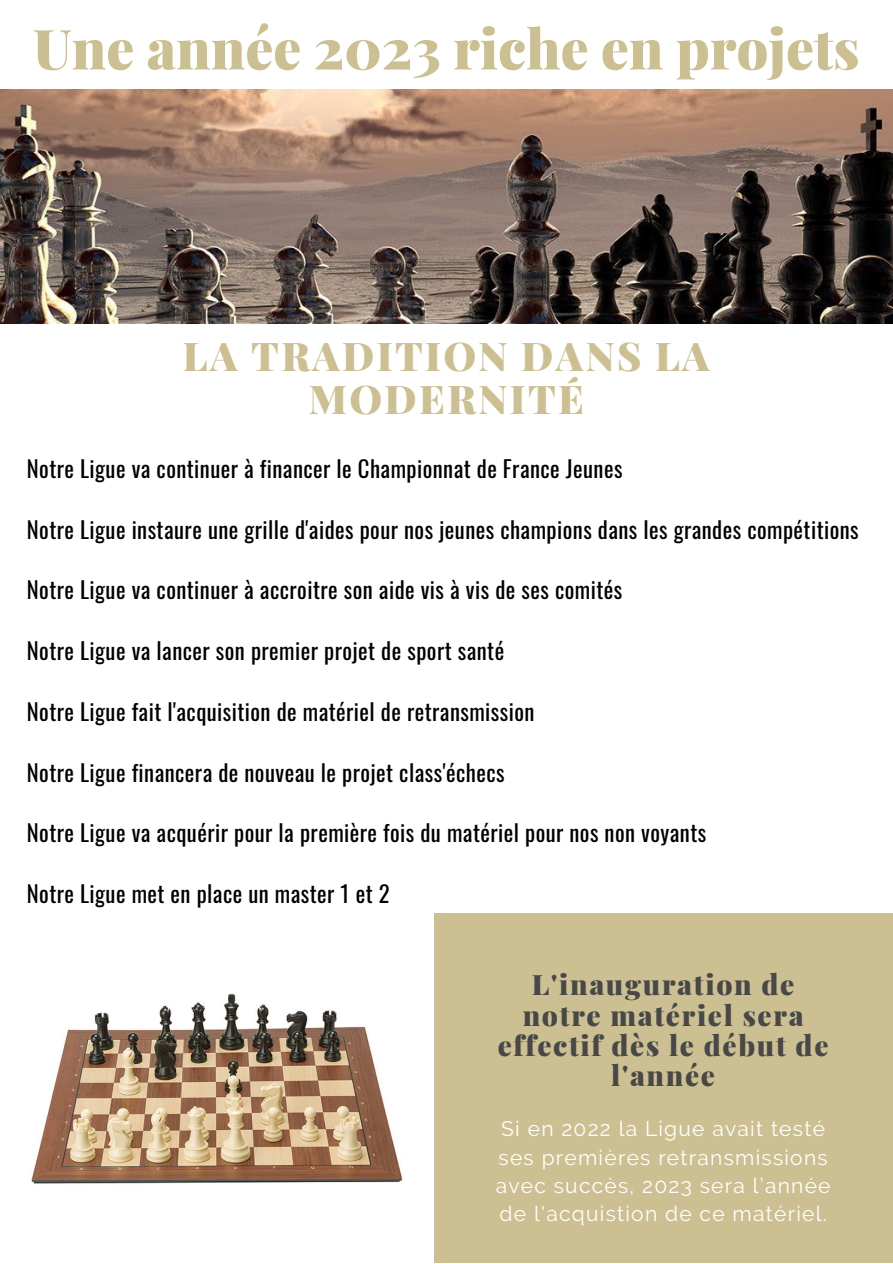
<style>
.page{position:relative;width:893px;height:1264px;background:#fff}
.page>*{position:absolute;margin:0;border:0;box-sizing:border-box;transform-origin:0 0}
.t1{font:900 55.5px "Playfair Display";color:#ccbf92}
.t2{font:900 39.6px/43.8px "Playfair Display";letter-spacing:.06em;color:#ccbf92;text-align:center}
.t3{font:900 28.05px/30.3px "Playfair Display";letter-spacing:.06em;color:#484848;text-align:center}
.t4{font:22.65px "Oswald";letter-spacing:.02em;color:#000}
.t5{font:21px/28px "Raleway";letter-spacing:.06em;color:#fff}
</style>
<div class="page">
<div style="left:433px;top:912px;width:459px;height:350px;background:#ccbf92"></div>
<img style="left:0;top:89px;width:892px;height:234px">
<img style="left:31px;top:993px;width:372px;height:191px">
<h1 class="t1" style="left:33px;top:9px;width:827px">Une année 2023 riche en projets</h1>
<h2 class="t2" style="left:183px;top:332px;width:528px">LA TRADITION DANS LA<br>MODERNITÉ</h2>
<p class="t4" style="left:27px;top:451px;width:597px">Notre Ligue va continuer à financer le Championnat de France Jeunes</p>
<p class="t4" style="left:27px;top:511px;width:833px">Notre Ligue instaure une grille d'aides pour nos jeunes champions dans les grandes compétitions</p>
<p class="t4" style="left:27px;top:572px;width:597px">Notre Ligue va continuer à accroitre son aide vis à vis de ses comités</p>
<p class="t4" style="left:27px;top:633px;width:479px">Notre Ligue va lancer son premier projet de sport santé</p>
<p class="t4" style="left:27px;top:693px;width:509px">Notre Ligue fait l'acquisition de matériel de retransmission</p>
<p class="t4" style="left:27px;top:754px;width:479px">Notre Ligue financera de nouveau le projet class'échecs</p>
<p class="t4" style="left:27px;top:815px;width:680px">Notre Ligue va acquérir pour la première fois du matériel pour nos non voyants</p>
<p class="t4" style="left:27px;top:876px;width:364px">Notre Ligue met en place un master 1 et 2</p>
<p class="t3" style="left:497px;top:968px;width:332px">L'inauguration de notre matériel sera effectif dès le début de l'année</p>
<p class="t5" style="left:495px;top:1114px;width:336px">Si en 2022 la Ligue avait testé ses premières retransmissions avec succès, 2023 sera l’année de l'acquistion de ce matériel.</p>
</div>
